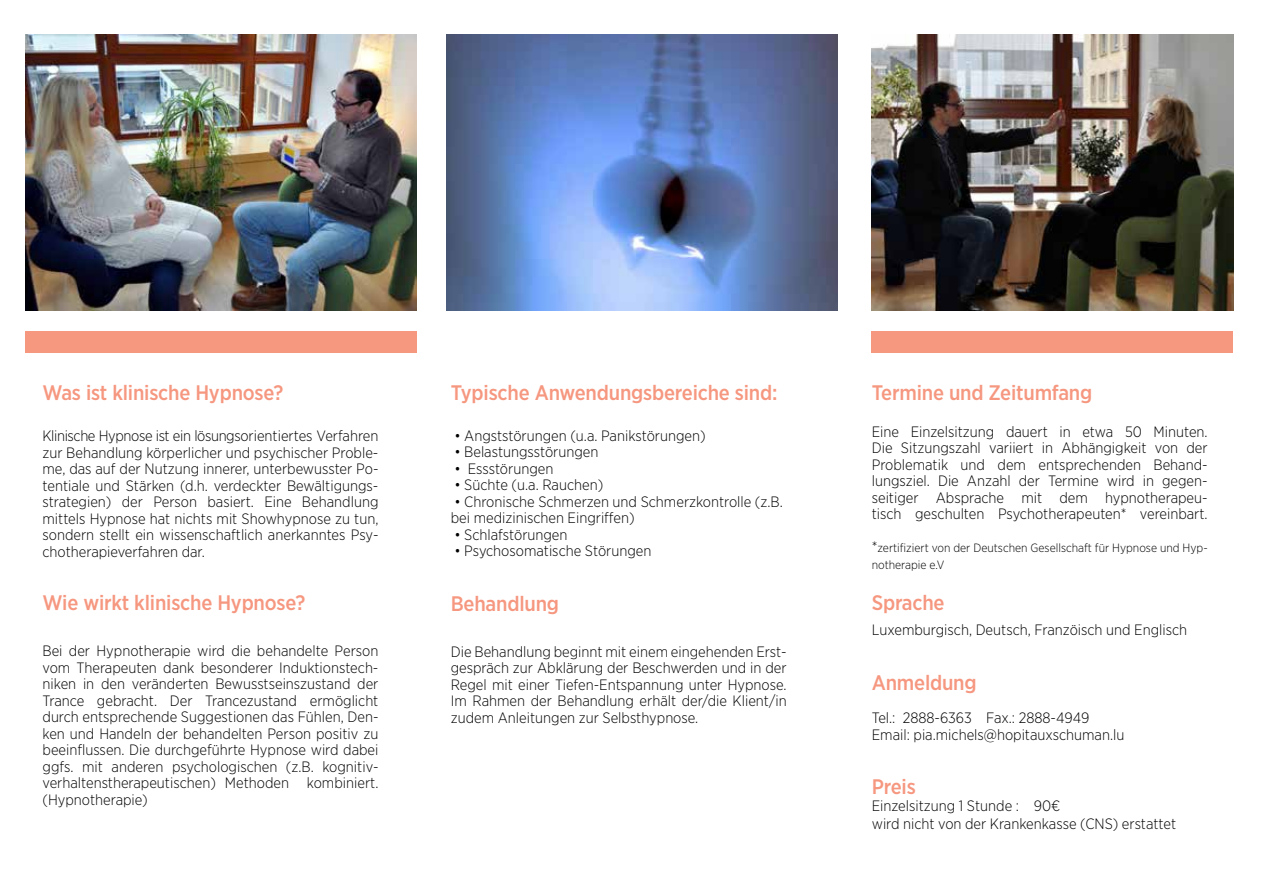
<style>
.page{position:relative;width:1263px;height:893px;background:#fff}
.page>*{position:absolute;margin:0;border:0;box-sizing:border-box;transform-origin:0 0}
.t1{font:500 21px "Gotham Narrow";letter-spacing:-.01em;color:#f69780}
.t2{font:300 15px/16.5px "Gotham Narrow";color:#000;text-align:justify}
.t3{font:300 12px/16.5px "Gotham Narrow";color:#000}
.s1{font-size:15px}
</style>
<div class="page">
<img style="left:26px;top:34px;width:391px;height:276px">
<div style="left:26px;top:332px;width:391px;height:21px;background:#f69780"></div>
<div style="left:872px;top:332px;width:361px;height:21px;background:#f69780"></div>
<img style="left:872px;top:34px;width:361px;height:276px">
<img style="left:446px;top:34px;width:392px;height:276px">
<h1 class="t1" style="left:43px;top:379px;width:242px">Was ist klinische Hypnose?</h1>
<p class="t2" style="left:43px;top:427px;width:337px">Klinische Hypnose ist ein lösungsorientiertes Verfahren zur Behandlung körperlicher und psychischer Proble&shy;me, das auf der Nutzung innerer, unterbewusster Po&shy;tentiale und Stärken (d.h. verdeckter Bewältigungs&shy;strategien) der Person basiert. Eine Behandlung mittels Hypnose hat nichts mit Showhypnose zu tun, sondern stellt ein wissenschaftlich anerkanntes Psy&shy;chotherapieverfahren dar.</p>
<h1 class="t1" style="left:43px;top:590px;width:264px">Wie wirkt klinische Hypnose?</h1>
<p class="t2" style="left:43px;top:642px;width:337px">Bei der Hypnotherapie wird die behandelte Person vom Therapeuten dank besonderer Induktionstech&shy;niken in den veränderten Bewusstseinszustand der Trance gebracht. Der Trancezustand ermöglicht durch entsprechende Suggestionen das Fühlen, Den&shy;ken und Handeln der behandelten Person positiv zu beeinflussen. Die durchgeführte Hypnose wird dabei ggfs. mit anderen psychologischen (z.B. kognitiv&shy;verhaltenstherapeutischen) Methoden kombiniert. (Hypnotherapie)</p>
<h1 class="t1" style="left:451px;top:379px;width:328px">Typische Anwendungsbereiche sind:</h1>
<p class="t2" style="left:454px;top:427px;width:253px">• Angststörungen (u.a. Panikstörungen)</p>
<p class="t2" style="left:454px;top:443px;width:146px">• Belastungsstörungen</p>
<p class="t2" style="left:454px;top:460px;width:101px">• Essstörungen</p>
<p class="t2" style="left:454px;top:476px;width:150px">• Süchte (u.a. Rauchen)</p>
<p class="t2" style="left:451px;top:493px;width:334px">• Chronische Schmerzen und Schmerzkontrolle (z.B. bei medizinischen Eingriffen)</p>
<p class="t2" style="left:454px;top:526px;width:115px">• Schlafstörungen</p>
<p class="t2" style="left:454px;top:542px;width:199px">• Psychosomatische Störungen</p>
<h1 class="t1" style="left:451px;top:590px;width:110px">Behandlung</h1>
<p class="t2" style="left:451px;top:643px;width:337px">Die Behandlung beginnt mit einem eingehenden Erst&shy;gespräch zur Abklärung der Beschwerden und in der Regel mit einer Tiefen-Entspannung unter Hypnose.<br>Im Rahmen der Behandlung erhält der/die Klient/in zudem Anleitungen zur Selbsthypnose.</p>
<h1 class="t1" style="left:872px;top:379px;width:222px">Termine und Zeitumfang</h1>
<p class="t2" style="left:872px;top:423px;width:337px">Eine Einzelsitzung dauert in etwa 50 Minuten.<br>Die Sitzungszahl variiert in Abhängigkeit von der Problematik und dem entsprechenden Behand&shy;lungsziel. Die Anzahl der Termine wird in gegen&shy;seitiger Absprache mit dem hypnotherapeu&shy;tisch geschulten Psychotherapeuten* vereinbart.</p>
<p class="t3" style="left:872px;top:539px;width:337px"><span class="s1">*</span>zertifiziert von der Deutschen Gesellschaft für Hypnose und Hyp&shy;notherapie e.V</p>
<h1 class="t1" style="left:872px;top:590px;width:74px">Sprache</h1>
<p class="t2" style="left:872px;top:622px;width:317px">Luxemburgisch, Deutsch, Franzöisch und Englisch</p>
<h1 class="t1" style="left:872px;top:669px;width:106px">Anmeldung</h1>
<p class="t2" style="left:872px;top:709px;width:254px">Tel.: 2888-6363 Fax.: 2888-4949<br>Email: pia.michels@hopitauxschuman.lu</p>
<h1 class="t1" style="left:872px;top:774px;width:46px">Preis</h1>
<p class="t2" style="left:872px;top:796px;width:306px;line-height:18px">Einzelsitzung 1 Stunde : 90€<br>wird nicht von der Krankenkasse (CNS) erstattet</p>
</div>
